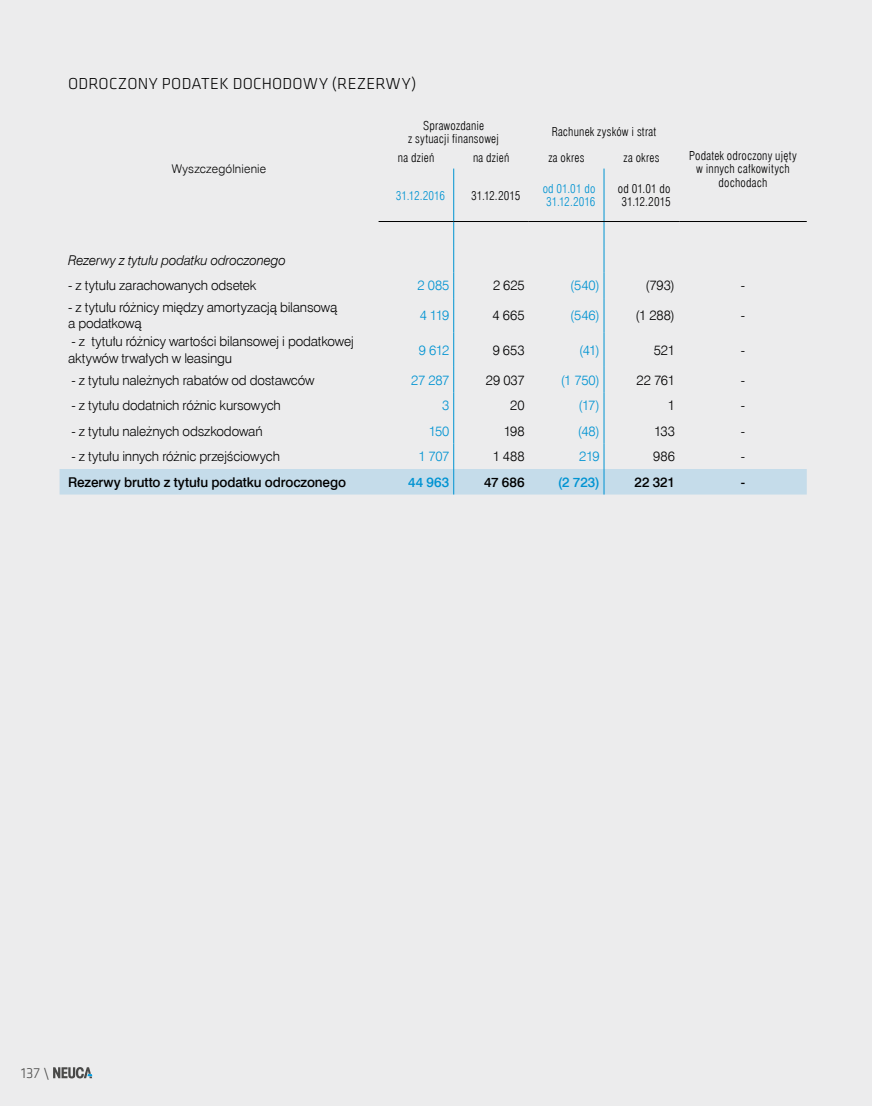
<style>
.page{position:relative;width:872px;height:1106px;background:#ececed}
.page>*{position:absolute;margin:0;border:0;box-sizing:border-box;transform-origin:0 0}
.t1{font:300 16.5px "Klavika";letter-spacing:.015em;color:#000}
.t2{font:300 15px "Klavika";color:#494948}
.t3{font:13.5px/16.2px "Swis 721 Lt EU";letter-spacing:-.01em;color:#000}
.t4{font:13.5px "Swis 721 Lt EU";letter-spacing:-.02em;color:#0093d2}
.t5{font:13.5px "Swis 721 Md EU";letter-spacing:-.01em;color:#000}
.t6{font:italic 13.5px "Swis 721 Lt EU";letter-spacing:-.01em;color:#000}
.t7{font:13.5px "Swis 721 Md EU";letter-spacing:.01em;color:#0093d2}
.t8{font:12px/13.5px "Swis 721 Lt Cn EU";letter-spacing:.015em;color:#000;text-align:center}
.t9{font:12px/13.5px "Swis 721 Lt Cn EU";letter-spacing:.01em;color:#0093d2}
.t10{font:12px "Swis 721 Lt EU";letter-spacing:.01em;color:#000}
</style>
<div class="page">
<hr style="left:679px;top:221px;width:127px;height:1px;background:#000">
<hr style="left:453px;top:168px;width:1px;height:53px;background:#0093d2">
<hr style="left:603px;top:168px;width:1px;height:53px;background:#0093d2">
<svg style="left:453px;top:222px;width:1px;height:76px"></svg>
<svg style="left:603px;top:222px;width:1px;height:76px"></svg>
<hr style="left:453px;top:298px;width:1px;height:34px;background:#0093d2">
<hr style="left:603px;top:298px;width:1px;height:34px;background:#0093d2">
<hr style="left:453px;top:332px;width:1px;height:35px;background:#0093d2">
<hr style="left:603px;top:332px;width:1px;height:35px;background:#0093d2">
<svg style="left:60px;top:367px;width:746px;height:127px"></svg>
<hr style="left:378px;top:221px;width:76px;height:1px;background:#000">
<hr style="left:454px;top:221px;width:75px;height:1px;background:#000">
<hr style="left:529px;top:221px;width:75px;height:1px;background:#000">
<hr style="left:604px;top:221px;width:75px;height:1px;background:#000">
<svg style="left:53px;top:1067px;width:39px;height:11px"></svg>
<p class="t1" style="left:68px;top:75px;width:350px">ODROCZONY PODATEK DOCHODOWY (REZERWY)</p>
<p class="t10" style="left:172px;top:162px;width:96px">Wyszczególnienie</p>
<p class="t8" style="left:408px;top:119px;width:92px">Sprawozdanie<br>z sytuacji finansowej</p>
<p class="t8" style="left:551px;top:125px;width:106px">Rachunek zysków i strat</p>
<p class="t8" style="left:398px;top:151px;width:38px">na dzień</p>
<p class="t8" style="left:473px;top:151px;width:38px">na dzień</p>
<p class="t8" style="left:548px;top:151px;width:37px">za okres</p>
<p class="t8" style="left:623px;top:151px;width:37px">za okres</p>
<p class="t9" style="left:396px;top:188px;width:51px">31.12.2016</p>
<p class="t8" style="left:471px;top:188px;width:51px">31.12.2015</p>
<p class="t9" style="left:542px;top:182px;width:54px">od 01.01 do<br>31.12.2016</p>
<p class="t8" style="left:618px;top:182px;width:54px">od 01.01 do<br>31.12.2015</p>
<p class="t8" style="left:689px;top:149px;width:109px">Podatek odroczony ujęty w innych całkowitych dochodach</p>
<p class="t6" style="left:68px;top:252px;width:219px">Rezerwy z tytułu podatku odroczonego</p>
<p class="t3" style="left:68px;top:277px;width:190px">- z tytułu zarachowanych odsetek</p>
<p class="t4" style="left:417px;top:277px;width:33px">2 085</p>
<p class="t3" style="left:493px;top:277px;width:33px">2 625</p>
<p class="t4" style="left:570px;top:277px;width:31px">(540)</p>
<p class="t3" style="left:645px;top:277px;width:31px">(793)</p>
<p class="t3" style="left:740px;top:277px;width:6px">-</p>
<p class="t3" style="left:68px;top:299px;width:271px">- z tytułu różnicy między amortyzacją bilansową a podatkową</p>
<p class="t4" style="left:420px;top:307px;width:31px">4 119</p>
<p class="t3" style="left:492px;top:307px;width:33px">4 665</p>
<p class="t4" style="left:570px;top:307px;width:31px">(546)</p>
<p class="t3" style="left:635px;top:307px;width:41px">(1 288)</p>
<p class="t3" style="left:740px;top:307px;width:6px">-</p>
<p class="t3" style="left:68px;top:334px;width:287px">- z tytułu różnicy wartości bilansowej i podatkowej aktywów trwałych w leasingu</p>
<p class="t4" style="left:419px;top:341px;width:32px">9 612</p>
<p class="t3" style="left:493px;top:342px;width:33px">9 653</p>
<p class="t4" style="left:579px;top:341px;width:22px">(41)</p>
<p class="t3" style="left:654px;top:342px;width:23px">521</p>
<p class="t3" style="left:740px;top:342px;width:6px">-</p>
<p class="t3" style="left:71px;top:372px;width:245px">- z tytułu należnych rabatów od dostawców</p>
<p class="t4" style="left:411px;top:371px;width:40px">27 287</p>
<p class="t3" style="left:486px;top:372px;width:40px">29 037</p>
<p class="t4" style="left:560px;top:371px;width:41px">(1 750)</p>
<p class="t3" style="left:636px;top:372px;width:40px">22 761</p>
<p class="t3" style="left:740px;top:372px;width:6px">-</p>
<p class="t3" style="left:71px;top:397px;width:211px">- z tytułu dodatnich różnic kursowych</p>
<p class="t4" style="left:442px;top:397px;width:9px">3</p>
<p class="t3" style="left:510px;top:397px;width:16px">20</p>
<p class="t4" style="left:578px;top:397px;width:23px">(17)</p>
<p class="t3" style="left:667px;top:397px;width:9px">1</p>
<p class="t3" style="left:740px;top:397px;width:6px">-</p>
<p class="t3" style="left:71px;top:423px;width:193px">- z tytułu należnych odszkodowań</p>
<p class="t4" style="left:429px;top:422px;width:22px">150</p>
<p class="t3" style="left:504px;top:423px;width:22px">198</p>
<p class="t4" style="left:578px;top:422px;width:23px">(48)</p>
<p class="t3" style="left:654px;top:423px;width:22px">133</p>
<p class="t3" style="left:740px;top:423px;width:6px">-</p>
<p class="t3" style="left:71px;top:448px;width:210px">- z tytułu innych różnic przejściowych</p>
<p class="t4" style="left:418px;top:448px;width:33px">1 707</p>
<p class="t3" style="left:492px;top:448px;width:33px">1 488</p>
<p class="t4" style="left:579px;top:448px;width:22px">219</p>
<p class="t3" style="left:653px;top:448px;width:23px">986</p>
<p class="t3" style="left:740px;top:448px;width:6px">-</p>
<p class="t5" style="left:68px;top:473px;width:279px">Rezerwy brutto z tytułu podatku odroczonego</p>
<p class="t7" style="left:408px;top:473px;width:43px">44 963</p>
<p class="t5" style="left:484px;top:473px;width:42px">47 686</p>
<p class="t7" style="left:558px;top:473px;width:43px">(2 723)</p>
<p class="t5" style="left:634px;top:473px;width:42px">22 321</p>
<p class="t5" style="left:740px;top:473px;width:6px">-</p>
<p class="t2" style="left:21px;top:1064px;width:30px">137 \</p>
</div>
